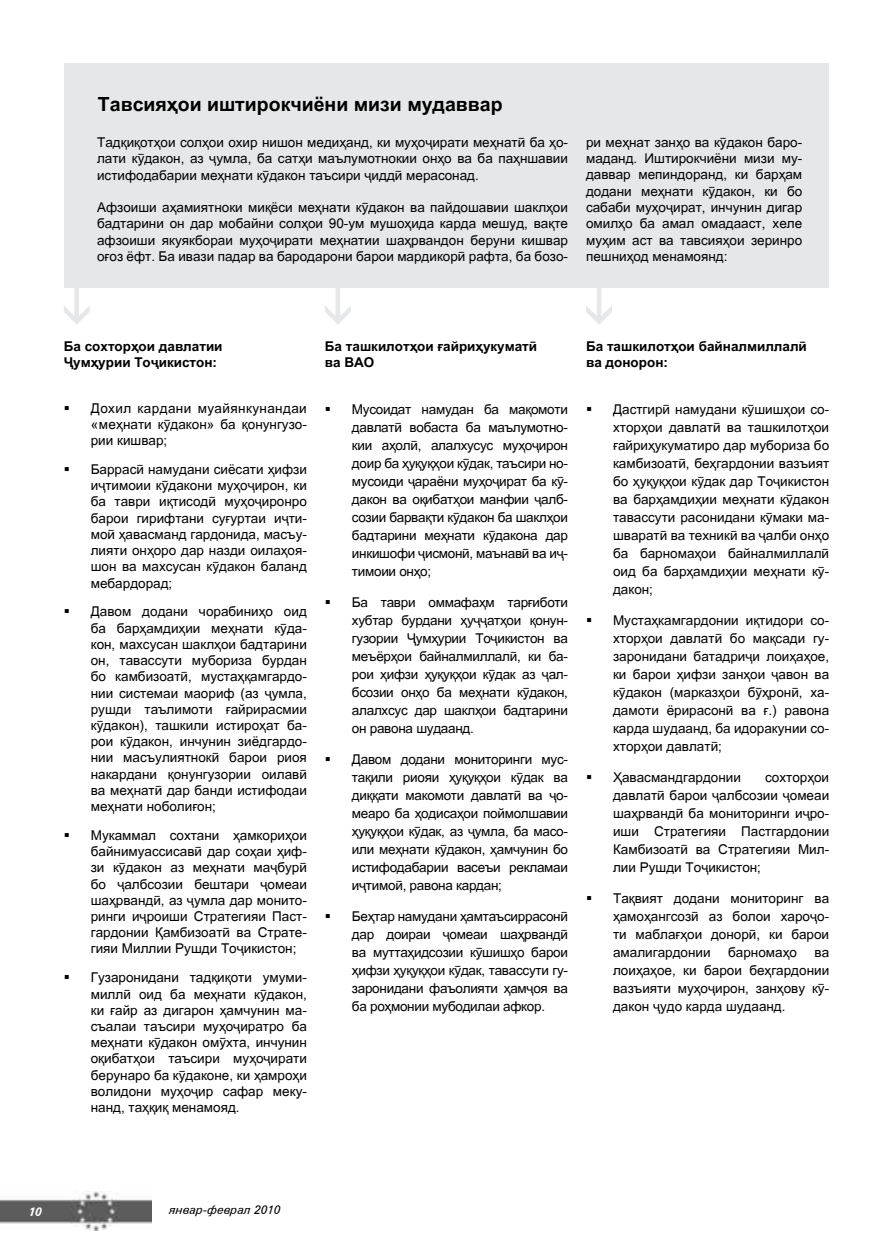
<style>
.page{position:relative;width:893px;height:1255px;background:#fff}
.page>*{position:absolute;margin:0;border:0;box-sizing:border-box;transform-origin:0 0}
.t1{font:700 19.5px "Arial Tj";color:#000}
.t2{font:13.5px/18px "Arial Tj";color:#000;text-align:justify}
.t3{font:700 13.5px/16.2px "Arial Tj";color:#000}
.t4{font:italic 12px "Zurich BT";color:#000}
.t5{font:italic 700 12px "Zurich BT";color:#fff}
</style>
<div class="page">
<img style="left:0;top:1191px;width:151px;height:39px">
<div style="left:65px;top:64px;width:764px;height:224px;background:#e6e7e8"></div>
<h1 class="t1" style="left:98px;top:93px;width:406px">Тавсияњои иштирокчиёни мизи мудаввар</h1>
<p class="t2" style="left:97px;top:134px;width:472px;line-height:16.2px">Тадќиќотњои солњои охир нишон медињанд, ки муњољирати мењнатї ба њо&shy;лати кўдакон, аз љумла, ба сатњи маълумотнокии онњо ва ба пањншавии истифодабарии мењнати кўдакон таъсири љиддї мерасонад.</p>
<p class="t2" style="left:97px;top:199px;width:472px;line-height:16.2px">Афзоиши ањамиятноки миќёси мењнати кўдакон ва пайдошавии шаклњои бадтарини он дар мобайни солњои 90-ум мушоњида карда мешуд, ваќте афзоиши якуякбораи муњољирати мењнатии шањрвандон беруни кишвар оѓоз ёфт. Ба ивази падар ва бародарони барои мардикорї рафта, ба бозо-</p>
<p class="t2" style="left:586px;top:134px;width:218px;line-height:16.4px">ри мењнат занњо ва кўдакон баро&shy;маданд. Иштирокчиёни мизи му&shy;даввар мепиндоранд, ки барњам додани мењнати кўдакон, ки бо сабаби муњољират, инчунин дигар омилњо ба амал омадааст, хеле муњим аст ва тавсияњои зеринро пешнињод менамоянд:</p>
<p class="t3" style="left:64px;top:338px;width:160px">Ба сохторњои давлатии<br>Љумњурии Тољикистон:</p>
<p class="t2" style="left:91px;top:400px;width:218px;line-height:16.2px;text-indent:-27px">▪ Дохил кардани муайянкунандаи «мењнати кўдакон» ба ќонунгузо&shy;рии кишвар;</p>
<p class="t2" style="left:91px;top:461px;width:218px;line-height:16.2px;text-indent:-27px">▪ Баррасї намудани сиёсати њифзи иљтимоии кўдакони муњољирон, ки ба таври иќтисодї муњољиронро барои гирифтани суѓуртаи иљти&shy;мої њавасманд гардонида, масъу&shy;лияти онњоро дар назди оилањоя&shy;шон ва махсусан кўдакон баланд мебардорад;</p>
<p class="t2" style="left:91px;top:603px;width:218px;line-height:16.2px;text-indent:-27px">▪ Давом додани чорабинињо оид ба барњамдињии мењнати кўда&shy;кон, махсусан шаклњои бадтарини он, тавассути мубориза бурдан бо камбизоатї, мустањќамгардо&shy;нии системаи маориф (аз љумла, рушди таълимоти ѓайрирасмии кўдакон), ташкили истироњат ба&shy;рои кўдакон, инчунин зиёдгардо&shy;нии масъулиятнокї барои риоя накардани ќонунгузории оилавї ва мењнатї дар банди истифодаи мењнати ноболиѓон;</p>
<p class="t2" style="left:91px;top:827px;width:218px;line-height:16.2px;text-indent:-27px">▪ Мукаммал сохтани њамкорињои байнимуассисавї дар соњаи њиф&shy;зи кўдакон аз мењнати маљбурї бо љалбсозии бештари љомеаи шањрвандї, аз љумла дар монито&shy;ринги иљроиши Стратегияи Паст&shy;гардонии Ќамбизоатї ва Страте&shy;гияи Миллии Рушди Тољикистон;</p>
<p class="t2" style="left:91px;top:969px;width:218px;line-height:16.2px;text-indent:-27px">▪ Гузаронидани тадќиќоти умуми&shy;миллї оид ба мењнати кўдакон, ки ѓайр аз дигарон њамчунин ма&shy;съалаи таъсири муњољиратро ба мењнати кўдакон омўхта, инчунин оќибатњои таъсири муњољирати берунаро ба кўдаконе, ки њамроњи волидони муњољир сафар меку&shy;нанд, тањќиќ менамояд.</p>
<p class="t3" style="left:325px;top:338px;width:214px">Ба ташкилотњои ѓайрињукуматї ва ВАО</p>
<p class="t2" style="left:352px;top:400px;width:218px;text-indent:-27px">▪ Мусоидат намудан ба маќомоти давлатї вобаста ба маълумотно&shy;кии ањолї, алалхусус муњољирон доир ба њуќуќњои кўдак, таъсири но&shy;мусоиди љараёни муњољират ба кў&shy;дакон ва оќибатњои манфии љалб&shy;созии барваќти кўдакон ба шаклњои бадтарини мењнати кўдакона дар инкишофи љисмонї, маънавї ва иљ&shy;тимоии онњо;</p>
<p class="t2" style="left:352px;top:593px;width:218px;text-indent:-27px">▪ Ба таври оммафањм тарѓиботи хубтар бурдани њуљљатњои ќонун&shy;гузории Љумњурии Тољикистон ва меъёрњои байналмиллалї, ки ба&shy;рои њифзи њуќуќњои кўдак аз љал&shy;бсозии онњо ба мењнати кўдакон, алалхсус дар шаклњои бадтарини он равона шудаанд.</p>
<p class="t2" style="left:352px;top:750px;width:218px;text-indent:-27px">▪ Давом додани мониторинги мус&shy;таќили риояи њуќуќњои кўдак ва диќќати макомоти давлатї ва љо&shy;меаро ба њодисањои поймолшавии њуќуќњои кўдак, аз љумла, ба масо&shy;или мењнати кўдакон, њамчунин бо истифодабарии васеъи рекламаи иљтимої, равона кардан;</p>
<p class="t2" style="left:352px;top:906px;width:218px;text-indent:-27px">▪ Бењтар намудани њамтаъсиррасонї дар доираи љомеаи шањрвандї ва муттањидсозии кўшишњо барои њифзи њуќуќњои кўдак, тавассути гу&shy;заронидани фаъолияти њамљоя ва ба роњмонии мубодилаи афкор.</p>
<p class="t3" style="left:586px;top:338px;width:222px">Ба ташкилотњои байналмиллалї ва донорон:</p>
<p class="t2" style="left:613px;top:400px;width:218px;text-indent:-27px">▪ Дастгирї намудани кўшишњои со&shy;хторњои давлатї ва ташкилотњои ѓайрињукуматиро дар мубориза бо камбизоатї, бењгардонии вазъият бо њуќуќњои кўдак дар Тољикистон ва барњамдињии мењнати кўдакон тавассути расонидани кўмаки ма&shy;шваратї ва техникї ва љалби онњо ба барномањои байналмиллалї оид ба барњамдињии мењнати кў&shy;дакон;</p>
<p class="t2" style="left:613px;top:611px;width:218px;text-indent:-27px">▪ Мустањкамгардонии иќтидори со&shy;хторњои давлатї бо маќсади гу&shy;заронидани батадриљи лоињањое, ки барои њифзи занњои љавон ва кўдакон (марказњои бўњронї, ха&shy;дамоти ёрирасонї ва ѓ.) равона карда шудаанд, ба идоракунии со&shy;хторњои давлатї;</p>
<p class="t2" style="left:586px;top:768px;width:156px">▪ Њавасмандгардонии</p>
<p class="t2" style="left:613px;top:768px;width:218px;text-indent:152px">сохторњои давлатї барои љалбсозии љомеаи шањрвандї ба мониторинги иљро&shy;иши Стратегияи Пастгардонии Камбизоатї ва Стратегияи Мил&shy;лии Рушди Тољикистон;</p>
<p class="t2" style="left:613px;top:889px;width:218px;text-indent:-27px">▪ Таќвият додани мониторинг ва њамоњангсозї аз болои харољо&shy;ти маблаѓњои донорї, ки барои амалигардонии</p>
<p class="t2" style="left:728px;top:943px;width:70px">барномањо</p>
<p class="t2" style="left:613px;top:943px;width:218px;text-indent:201px">ва лоињањое, ки барои бењгардонии вазъияти муњољирон, занњову кў&shy;дакон људо карда шудаанд.</p>
<p class="t5" style="left:29px;top:1202px;width:15px">10</p>
<p class="t4" style="left:170px;top:1201px;width:113px">январ-феврал 2010</p>
</div>
